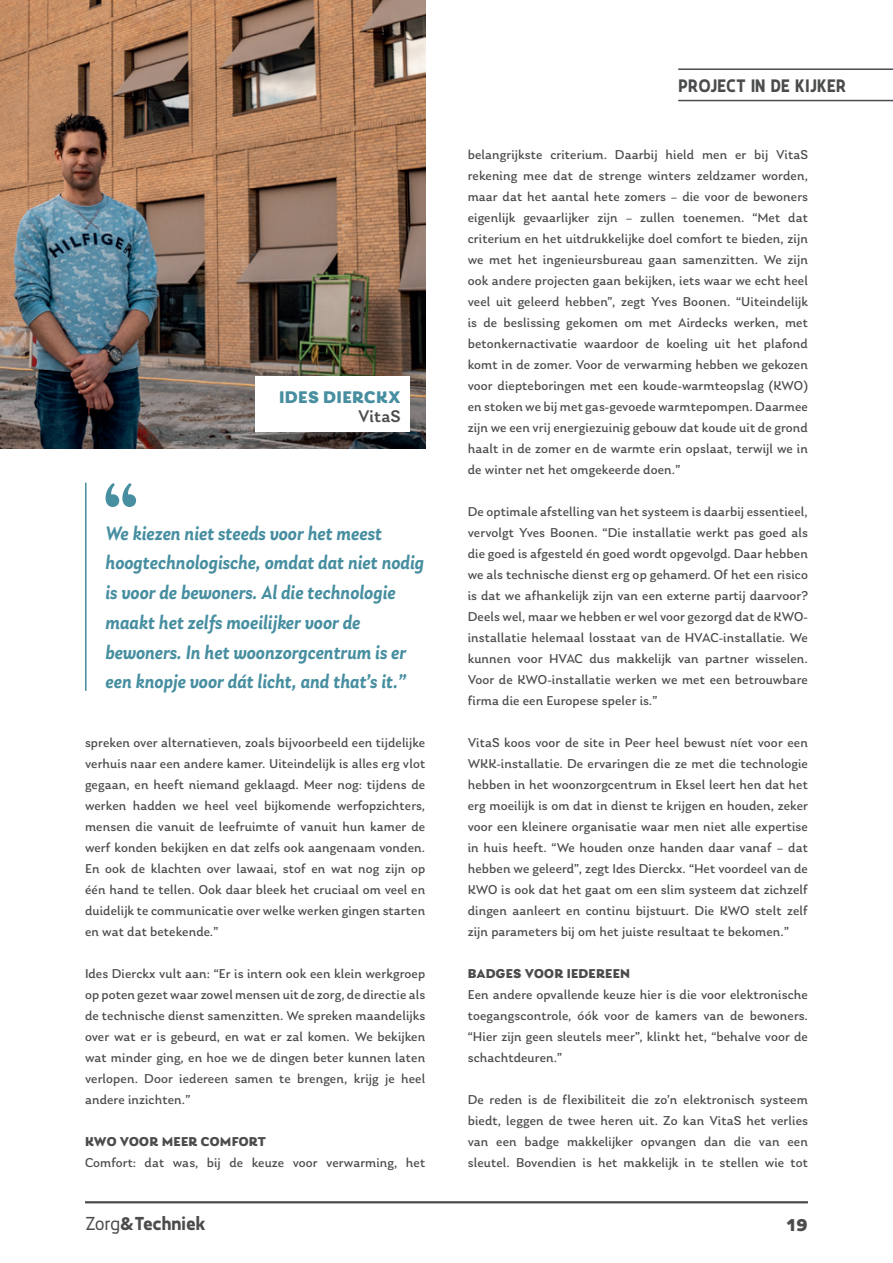
<style>
.page{position:relative;width:893px;height:1263px;background:#fff}
.page>*{position:absolute;margin:0;border:0;box-sizing:border-box;transform-origin:0 0}
.Quote_2{font:italic 600 20.4px/29.7px "Laca";color:#468ea0;scale:.87 1}
.t1{font:700 18.6px "Karlsen";color:#4b4c4d}
.t2{font:700 18px "Karlsen";letter-spacing:.01em;color:#4b4c4d}
.t3{font:900 18px "Laca";color:#4b4c4d}
.Onderschrift_beschri{font:900 17.7px/19.5px "Laca";letter-spacing:.02em;color:#468ea0;text-align:right}
.t4{font:13.5px/21px "Laca";letter-spacing:.01em;color:#4b4c4d;text-align:justify}
.Tussentitels{font:900 13.5px "Laca";letter-spacing:.02em;color:#4b4c4d}
.s1{font-weight:500;color:#4b4c4d}
.s2{font-weight:400}
</style>
<div class="page">
<hr style="left:85px;top:1201px;width:723px;height:2px;background:#4b4c4d">
<img style="left:0;top:0;width:425px;height:449px">
<hr style="left:678px;top:100px;width:215px;height:1px;background:#4b4c4d">
<hr style="left:678px;top:68px;width:215px;height:2px;background:#4b4c4d">
<div style="left:255px;top:376px;width:155px;height:56px;background:#fff"></div>
<svg style="left:106px;top:483px;width:30px;height:24px"></svg>
<hr style="left:85px;top:483px;width:2px;height:208px;background:#468ea0">
<p class="Onderschrift_beschri" style="left:279px;top:387px;width:123px">IDES DIERCKX<br><span class="s1">VitaS</span></p>
<p class="Quote_2" style="left:106px;top:518px;width:368px">We kiezen niet steeds voor het meest hoogtechnologische, omdat dat niet nodig is voor de bewoners. Al die technologie maakt het zelfs moeilijker voor de bewoners. In het woonzorgcentrum is er een knopje voor dát licht, and that’s it.”</p>
<p class="t4" style="left:85px;top:732px;width:342px">spreken over alternatieven, zoals bijvoorbeeld een tijdelijke verhuis naar een andere kamer. Uiteindelijk is alles erg vlot gegaan, en heeft niemand geklaagd. Meer nog: tijdens de werken hadden we heel veel bijkomende werfopzichters, mensen die vanuit de leefruimte of vanuit hun kamer de werf konden bekijken en dat zelfs ook aangenaam vonden.<br>En ook de klachten over lawaai, stof en wat nog zijn op één hand te tellen. Ook daar bleek het cruciaal om veel en duidelijk te communicatie over welke werken gingen starten en wat dat betekende.”</p>
<p class="t4" style="left:85px;top:963px;width:342px">Ides Dierckx vult aan: “Er is intern ook een klein werkgroep op poten gezet waar zowel mensen uit de zorg, de directie als de technische dienst samenzitten. We spreken maandelijks over wat er is gebeurd, en wat er zal komen. We bekijken wat minder ging, en hoe we de dingen beter kunnen laten verlopen. Door iedereen samen te brengen, krijg je heel andere inzichten.”</p>
<p class="Tussentitels" style="left:85px;top:1133px;width:182px">KWO VOOR MEER COMFORT</p>
<p class="t4" style="left:85px;top:1152px;width:342px">Comfort: dat was, bij de keuze voor verwarming, het</p>
<p class="t2" style="left:678px;top:73px;width:170px">PROJECT IN DE KIJKER</p>
<p class="t4" style="left:468px;top:144px;width:342px">belangrijkste criterium. Daarbij hield men er bij VitaS rekening mee dat de strenge winters zeldzamer worden, maar dat het aantal hete zomers – die voor de bewoners eigenlijk gevaarlijker zijn – zullen toenemen. “Met dat criterium en het uitdrukkelijke doel comfort te bieden, zijn we met het ingenieursbureau gaan samenzitten. We zijn ook andere projecten gaan bekijken, iets waar we echt heel veel uit geleerd hebben”, zegt Yves Boonen. “Uiteindelijk is de beslissing gekomen om met Airdecks werken, met betonkernactivatie waardoor de koeling uit het plafond komt in de zomer. Voor de verwarming hebben we gekozen voor diepteboringen met een koude-warmteopslag (KWO) en stoken we bij met gas-gevoede warmtepompen. Daarmee zijn we een vrij energiezuinig gebouw dat koude uit de grond haalt in de zomer en de warmte erin opslaat, terwijl we in de winter net het omgekeerde doen.”</p>
<p class="t4" style="left:468px;top:501px;width:342px">De optimale afstelling van het systeem is daarbij essentieel, vervolgt Yves Boonen. “Die installatie werkt pas goed als die goed is afgesteld én goed wordt opgevolgd. Daar hebben we als technische dienst erg op gehamerd. Of het een risico is dat we afhankelijk zijn van een externe partij daarvoor?<br>Deels wel, maar we hebben er wel voor gezorgd dat de KWO&shy;installatie helemaal losstaat van de HVAC-installatie. We kunnen voor HVAC dus makkelijk van partner wisselen.<br>Voor de KWO-installatie werken we met een betrouwbare firma die een Europese speler is.”</p>
<p class="t4" style="left:468px;top:732px;width:342px">VitaS koos voor de site in Peer heel bewust níet voor een WKK-installatie. De ervaringen die ze met die technologie hebben in het woonzorgcentrum in Eksel leert hen dat het erg moeilijk is om dat in dienst te krijgen en houden, zeker voor een kleinere organisatie waar men niet alle expertise in huis heeft. “We houden onze handen daar vanaf – dat hebben we geleerd”, zegt Ides Dierckx. “Het voordeel van de KWO is ook dat het gaat om een slim systeem dat zichzelf dingen aanleert en continu bijstuurt. Die KWO stelt zelf zijn parameters bij om het juiste resultaat te bekomen.”</p>
<p class="Tussentitels" style="left:468px;top:965px;width:164px">BADGES VOOR IEDEREEN</p>
<p class="t4" style="left:468px;top:984px;width:342px">Een andere opvallende keuze hier is die voor elektronische toegangscontrole, óók voor de kamers van de bewoners. “Hier zijn geen sleutels meer”, klinkt het, “behalve voor de schachtdeuren.”</p>
<p class="t4" style="left:468px;top:1089px;width:342px">De reden is de flexibiliteit die zo’n elektronisch systeem biedt, leggen de twee heren uit. Zo kan VitaS het verlies van een badge makkelijker opvangen dan die van een sleutel. Bovendien is het makkelijk in te stellen wie tot</p>
<h2 class="t1" style="left:85px;top:1211px;width:122px"><span class="s2">Zorg</span>&amp;Techniek</h2>
<h3 class="t3" style="left:786px;top:1214px;width:23px">19</h3>
</div>
